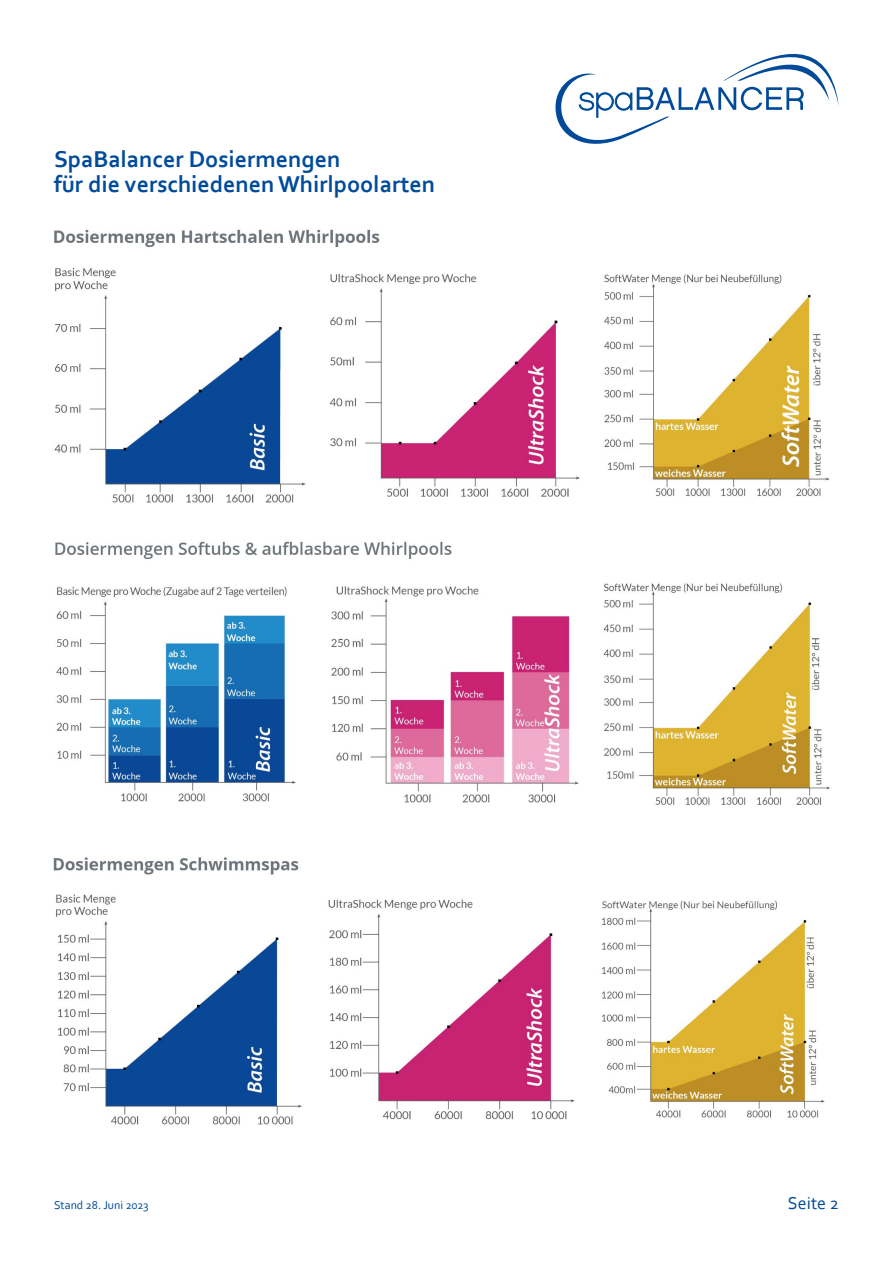
<style>
.page{position:relative;width:893px;height:1263px;background:#fff}
.page>*{position:absolute;margin:0;border:0;box-sizing:border-box;transform-origin:0 0}
.t1{font:700 24px/25.5px "Corbel";color:#004b9a}
.t2{font:18px "Corbel";color:#004b9a}
.t3{font:12px "Corbel";color:#004b9a}
</style>
<div class="page">
<svg style="left:555px;top:54px;width:284px;height:90px"></svg>
<img style="left:54px;top:229px;width:776px;height:274px">
<img style="left:55px;top:541px;width:775px;height:264px">
<img style="left:53px;top:857px;width:772px;height:268px">
<p class="t1" style="left:54px;top:145px;width:383px">SpaBalancer Dosiermengen<br>für die verschiedenen Whirlpoolarten</p>
<p class="t3" style="left:54px;top:1197px;width:96px">Stand 28. Juni 2023</p>
<p class="t2" style="left:788px;top:1192px;width:53px">Seite 2</p>
</div>
